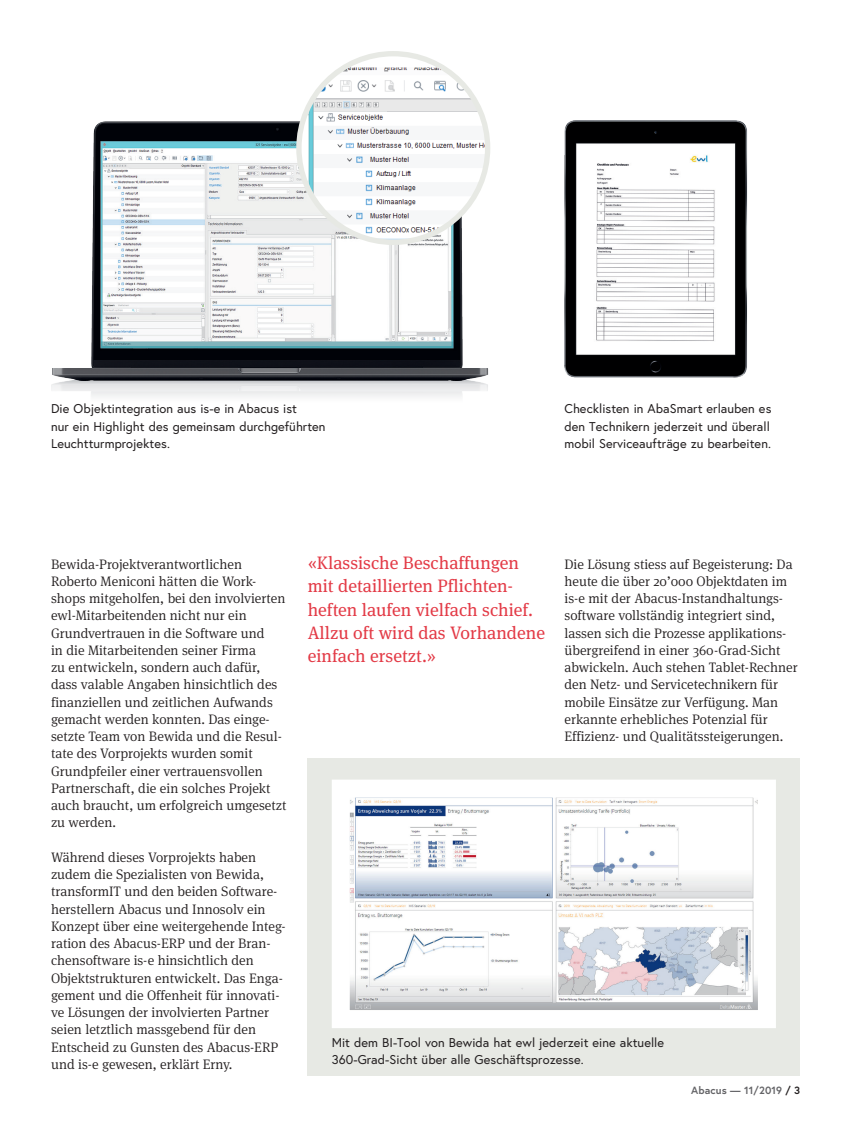
<style>
.page{position:relative;width:851px;height:1127px;background:#fff}
.page>*{position:absolute;margin:0;border:0;box-sizing:border-box;transform-origin:0 0}
.t1{font:18px/23.2px "Meta Serif Pro";color:#e33a46}
.t2{font:300 13.8px/17.2px "Meta Serif Pro";color:#231f20}
.t3{font:12.75px/17.2px "Europa";letter-spacing:.005em;color:#231f20}
.t4{font:700 10.5px "Europa";letter-spacing:.01em;color:#636366}
.s1{font-size:18.15px}
.s2{color:#231f20}
</style>
<div class="page">
<div style="left:308px;top:758px;width:491px;height:318px;background:#e7e9e4"></div>
<img style="left:564px;top:120px;width:184px;height:258px">
<img style="left:51px;top:117px;width:439px;height:280px">
<svg style="left:299px;top:54px;width:188px;height:188px"></svg>
<img style="left:308px;top:67px;width:179px;height:175px">
<div style="left:296px;top:51px;width:194px;height:194px;border:5px solid #e7e9e4;border-radius:50%"></div>
<img style="left:351px;top:798px;width:405px;height:211px">
<div style="left:332px;top:779px;width:443px;height:249px;border:18px solid #fff"></div>
<p class="t3" style="left:51px;top:400px;width:276px">Die Objektintegration aus is-e in Abacus ist<br>nur ein Highlight des gemeinsam durchgeführten<br>Leuchtturmprojektes.</p>
<p class="t3" style="left:564px;top:400px;width:208px">Checklisten in AbaSmart erlauben es den Technikern jederzeit und überall mobil Serviceaufträge zu bearbeiten.</p>
<p class="t2" style="left:51px;top:554px;width:237px">Bewida-Projektverantwortlichen Roberto Meniconi hätten die Work&shy;shops mitgeholfen, bei den involvierten ewl-Mitarbeitenden nicht nur ein Grundvertrauen in die Software und<br>in die Mitarbeitenden seiner Firma<br>zu entwickeln, sondern auch dafür, dass valable Angaben hinsichtlich des finanziellen und zeitlichen Aufwands gemacht werden konnten. Das einge&shy;setzte Team von Bewida und die Resul&shy;tate des Vorprojekts wurden somit Grundpfeiler einer vertrauensvollen Partnerschaft, die ein solches Projekt auch braucht, um erfolgreich umgesetzt zu werden.</p>
<p class="t2" style="left:51px;top:848px;width:236px">Während dieses Vorprojekts haben zudem die Spezialisten von Bewida, transformIT und den beiden Software&shy;herstellern Abacus und Innosolv ein Konzept über eine weitergehende Integ&shy;ration des Abacus-ERP und der Bran&shy;chensoftware is-e hinsichtlich den Objektstrukturen entwickelt. Das Enga&shy;gement und die Offenheit für innovati&shy;ve Lösungen der involvierten Partner seien letztlich massgebend für den Entscheid zu Gunsten des Abacus-ERP und is-e gewesen, erklärt Erny.</p>
<h1 class="t1" style="left:308px;top:550px;width:239px"><span class="s1">«</span>Klassische Beschaffungen mit detaillierten Pflichten&shy;heften laufen vielfach schief.<br>Allzu oft wird das Vorhandene einfach ersetzt.<span class="s1">»</span></h1>
<p class="t2" style="left:564px;top:554px;width:235px">Die Lösung stiess auf Begeisterung: Da heute die über 20ʼ000 Objektdaten im is-e mit der Abacus-Instandhaltungs&shy;software vollständig integriert sind, lassen sich die Prozesse applikations&shy;übergreifend in einer 360-Grad-Sicht abwickeln. Auch stehen Tablet-Rechner den Netz- und Servicetechnikern für mobile Einsätze zur Verfügung. Man erkannte erhebliches Potenzial für Effizienz- und Qualitätssteigerungen.</p>
<p class="t3" style="left:332px;top:1034px;width:334px">Mit dem BI-Tool von Bewida hat ewl jederzeit eine aktuelle<br>360-Grad-Sicht über alle Geschäftsprozesse.</p>
<p class="t4" style="left:691px;top:1084px;width:110px">Abacus — 11/2019 <span class="s2">/ 3</span></p>
</div>
